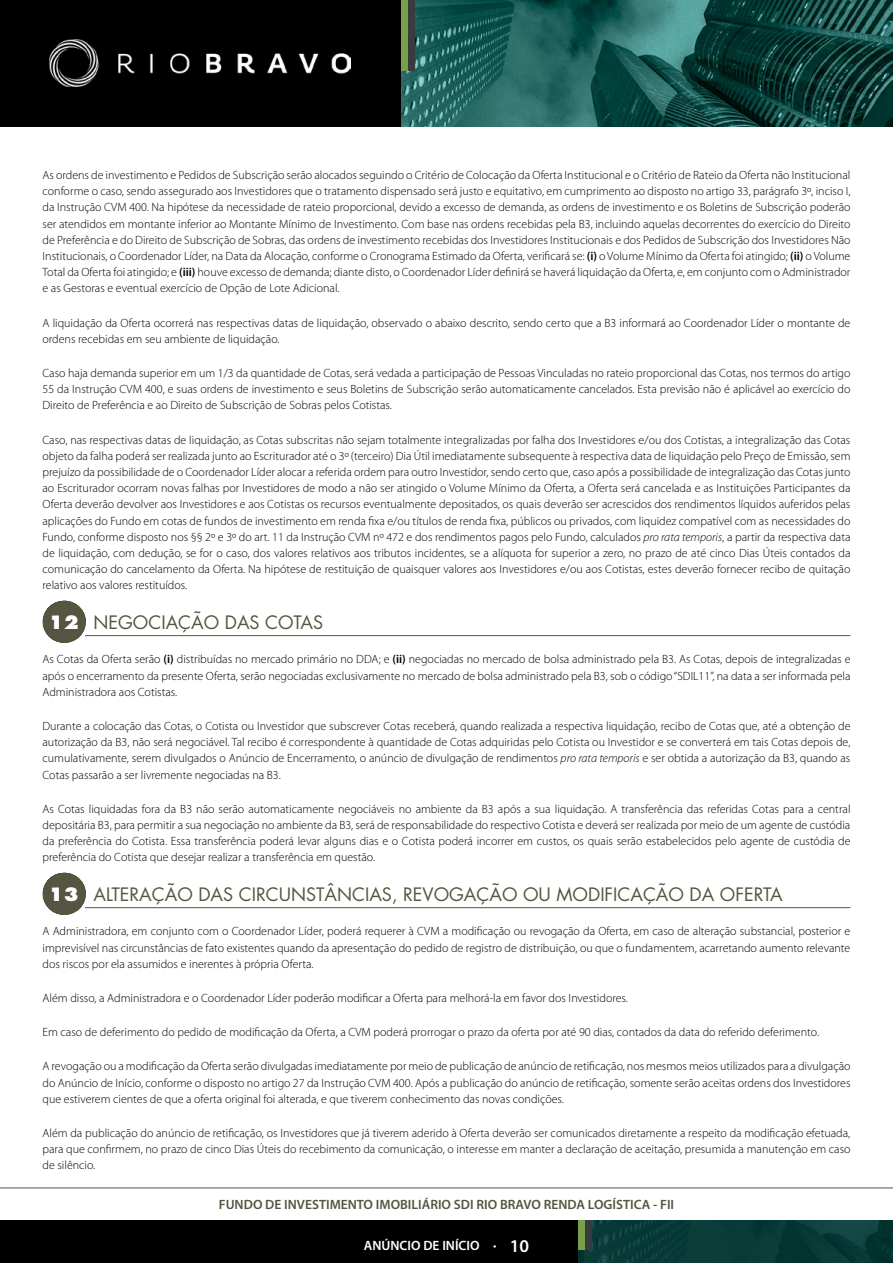
<style>
.page{position:relative;width:893px;height:1263px;background:#fff}
.page>*{position:absolute;margin:0;border:0;box-sizing:border-box;transform-origin:0 0}
.t1{font:18px "Futura";color:#555541}
.t2{font:600 13.5px "Myriad Pro";color:#555541}
.t3{font:600 13.5px "Myriad Pro";color:#fff}
.t4{font:300 12px/16.2px "Myriad Pro";color:#000;text-align:justify}
.s1{font-weight:600}
.s2{font-style:italic}
.s3{font-weight:800;color:#fff}
.s4{font-weight:300}
.s5{font-size:18px}
</style>
<div class="page">
<div style="left:0;top:1220px;width:579px;height:42px;background:#000"></div>
<img style="left:584px;top:1220px;width:309px;height:42px">
<div style="left:579px;top:1220px;width:6px;height:29px;background:#78a049"></div>
<div style="left:585px;top:1220px;width:7px;height:29px;background:#393c3f"></div>
<div style="left:0;top:0;width:414px;height:127px;background:#000"></div>
<img style="left:401px;top:0;width:492px;height:127px">
<img style="left:49px;top:39px;width:301px;height:48px">
<div style="left:401px;top:0;width:7px;height:71px;background:#78a049"></div>
<div style="left:408px;top:0;width:6px;height:71px;background:#393c3f"></div>
<hr style="left:0;top:1188px;width:893px;height:1px;background:#555541">
<hr style="left:64px;top:601px;width:1px;height:42px;background:#555541">
<hr style="left:85px;top:635px;width:765px;height:1px;background:#555541">
<hr style="left:64px;top:873px;width:1px;height:42px;background:#555541">
<hr style="left:85px;top:907px;width:765px;height:1px;background:#555541">
<p class="t4" style="left:43px;top:167px;width:809px">As ordens de investimento e Pedidos de Subscrição serão alocados seguindo o Critério de Colocação da Oferta Institucional e o Critério de Rateio da Oferta não Institucional conforme o caso, sendo assegurado aos Investidores que o tratamento dispensado será justo e equitativo, em cumprimento ao disposto no artigo 33, parágrafo 3º, inciso I, da Instrução CVM 400. Na hipótese da necessidade de rateio proporcional, devido a excesso de demanda, as ordens de investimento e os Boletins de Subscrição poderão ser atendidos em montante inferior ao Montante Mínimo de Investimento. Com base nas ordens recebidas pela B3, incluindo aquelas decorrentes do exercício do Direito de Preferência e do Direito de Subscrição de Sobras, das ordens de investimento recebidas dos Investidores Institucionais e dos Pedidos de Subscrição dos Investidores Não Institucionais, o Coordenador Líder, na Data da Alocação, conforme o Cronograma Estimado da Oferta, verificará se: <span class="s1">(i)</span> o Volume Mínimo da Oferta foi atingido; <span class="s1">(ii)</span> o Volume Total da Oferta foi atingido; e <span class="s1">(iii)</span> houve excesso de demanda; diante disto, o Coordenador Líder definirá se haverá liquidação da Oferta, e, em conjunto com o Administrador e as Gestoras e eventual exercício de Opção de Lote Adicional.</p>
<p class="t4" style="left:43px;top:315px;width:809px">A liquidação da Oferta ocorrerá nas respectivas datas de liquidação, observado o abaixo descrito, sendo certo que a B3 informará ao Coordenador Líder o montante de ordens recebidas em seu ambiente de liquidação.</p>
<p class="t4" style="left:43px;top:365px;width:809px">Caso haja demanda superior em um 1/3 da quantidade de Cotas, será vedada a participação de Pessoas Vinculadas no rateio proporcional das Cotas, nos termos do artigo 55 da Instrução CVM 400, e suas ordens de investimento e seus Boletins de Subscrição serão automaticamente cancelados. Esta previsão não é aplicável ao exercício do Direito de Preferência e ao Direito de Subscrição de Sobras pelos Cotistas.</p>
<p class="t4" style="left:43px;top:432px;width:809px">Caso, nas respectivas datas de liquidação, as Cotas subscritas não sejam totalmente integralizadas por falha dos Investidores e/ou dos Cotistas, a integralização das Cotas objeto da falha poderá ser realizada junto ao Escriturador até o 3º (terceiro) Dia Útil imediatamente subsequente à respectiva data de liquidação pelo Preço de Emissão, sem prejuízo da possibilidade de o Coordenador Líder alocar a referida ordem para outro Investidor, sendo certo que, caso após a possibilidade de integralização das Cotas junto ao Escriturador ocorram novas falhas por Investidores de modo a não ser atingido o Volume Mínimo da Oferta, a Oferta será cancelada e as Instituições Participantes da Oferta deverão devolver aos Investidores e aos Cotistas os recursos eventualmente depositados, os quais deverão ser acrescidos dos rendimentos líquidos auferidos pelas aplicações do Fundo em cotas de fundos de investimento em renda fixa e/ou títulos de renda fixa, públicos ou privados, com liquidez compatível com as necessidades do Fundo, conforme disposto nos §§ 2º e 3º do art. 11 da Instrução CVM nº 472 e dos rendimentos pagos pelo Fundo, calculados <span class="s2">pro rata temporis</span>, a partir da respectiva data de liquidação, com dedução, se for o caso, dos valores relativos aos tributos incidentes, se a alíquota for superior a zero, no prazo de até cinco Dias Úteis contados da comunicação do cancelamento da Oferta. Na hipótese de restituição de quaisquer valores aos Investidores e/ou aos Cotistas, estes deverão fornecer recibo de quitação relativo aos valores restituídos.</p>
<h1 class="t1" style="left:49px;top:610px;width:276px"><span class="s3">12</span> NEGOCIAÇÃO DAS COTAS</h1>
<p class="t4" style="left:43px;top:651px;width:809px">As Cotas da Oferta serão <span class="s1">(i)</span> distribuídas no mercado primário no DDA; e <span class="s1">(ii)</span> negociadas no mercado de bolsa administrado pela B3. As Cotas, depois de integralizadas e após o encerramento da presente Oferta, serão negociadas exclusivamente no mercado de bolsa administrado pela B3, sob o código “SDIL11”, na data a ser informada pela Administradora aos Cotistas.</p>
<p class="t4" style="left:43px;top:718px;width:809px">Durante a colocação das Cotas, o Cotista ou Investidor que subscrever Cotas receberá, quando realizada a respectiva liquidação, recibo de Cotas que, até a obtenção de autorização da B3, não será negociável. Tal recibo é correspondente à quantidade de Cotas adquiridas pelo Cotista ou Investidor e se converterá em tais Cotas depois de, cumulativamente, serem divulgados o Anúncio de Encerramento, o anúncio de divulgação de rendimentos <span class="s2">pro rata temporis</span> e ser obtida a autorização da B3, quando as Cotas passarão a ser livremente negociadas na B3.</p>
<p class="t4" style="left:43px;top:801px;width:809px">As Cotas liquidadas fora da B3 não serão automaticamente negociáveis no ambiente da B3 após a sua liquidação. A transferência das referidas Cotas para a central depositária B3, para permitir a sua negociação no ambiente da B3, será de responsabilidade do respectivo Cotista e deverá ser realizada por meio de um agente de custódia da preferência do Cotista. Essa transferência poderá levar alguns dias e o Cotista poderá incorrer em custos, os quais serão estabelecidos pelo agente de custódia de preferência do Cotista que desejar realizar a transferência em questão.</p>
<h1 class="t1" style="left:49px;top:882px;width:735px"><span class="s3">13</span> ALTERAÇÃO DAS CIRCUNSTÂNCIAS, REVOGAÇÃO OU MODIFICAÇÃO DA OFERTA</h1>
<p class="t4" style="left:43px;top:923px;width:809px">A Administradora, em conjunto com o Coordenador Líder, poderá requerer à CVM a modificação ou revogação da Oferta, em caso de alteração substancial, posterior e imprevisível nas circunstâncias de fato existentes quando da apresentação do pedido de registro de distribuição, ou que o fundamentem, acarretando aumento relevante dos riscos por ela assumidos e inerentes à própria Oferta.</p>
<p class="t4" style="left:43px;top:990px;width:587px">Além disso, a Administradora e o Coordenador Líder poderão modificar a Oferta para melhorá-la em favor dos Investidores.</p>
<p class="t4" style="left:43px;top:1024px;width:778px">Em caso de deferimento do pedido de modificação da Oferta, a CVM poderá prorrogar o prazo da oferta por até 90 dias, contados da data do referido deferimento.</p>
<p class="t4" style="left:43px;top:1058px;width:809px">A revogação ou a modificação da Oferta serão divulgadas imediatamente por meio de publicação de anúncio de retificação, nos mesmos meios utilizados para a divulgação do Anúncio de Início, conforme o disposto no artigo 27 da Instrução CVM 400. Após a publicação do anúncio de retificação, somente serão aceitas ordens dos Investidores que estiverem cientes de que a oferta original foi alterada, e que tiverem conhecimento das novas condições.</p>
<p class="t4" style="left:43px;top:1125px;width:809px">Além da publicação do anúncio de retificação, os Investidores que já tiverem aderido à Oferta deverão ser comunicados diretamente a respeito da modificação efetuada, para que confirmem, no prazo de cinco Dias Úteis do recebimento da comunicação, o interesse em manter a declaração de aceitação, presumida a manutenção em caso de silêncio.</p>
<p class="t2" style="left:219px;top:1196px;width:457px">FUNDO DE INVESTIMENTO IMOBILIÁRIO SDI RIO BRAVO RENDA LOGÍSTICA - FII</p>
<p class="t3" style="left:364px;top:1237px;width:167px">ANÚNCIO DE INÍCIO <span class="s4">•</span> <span class="s5">10</span></p>
</div>
